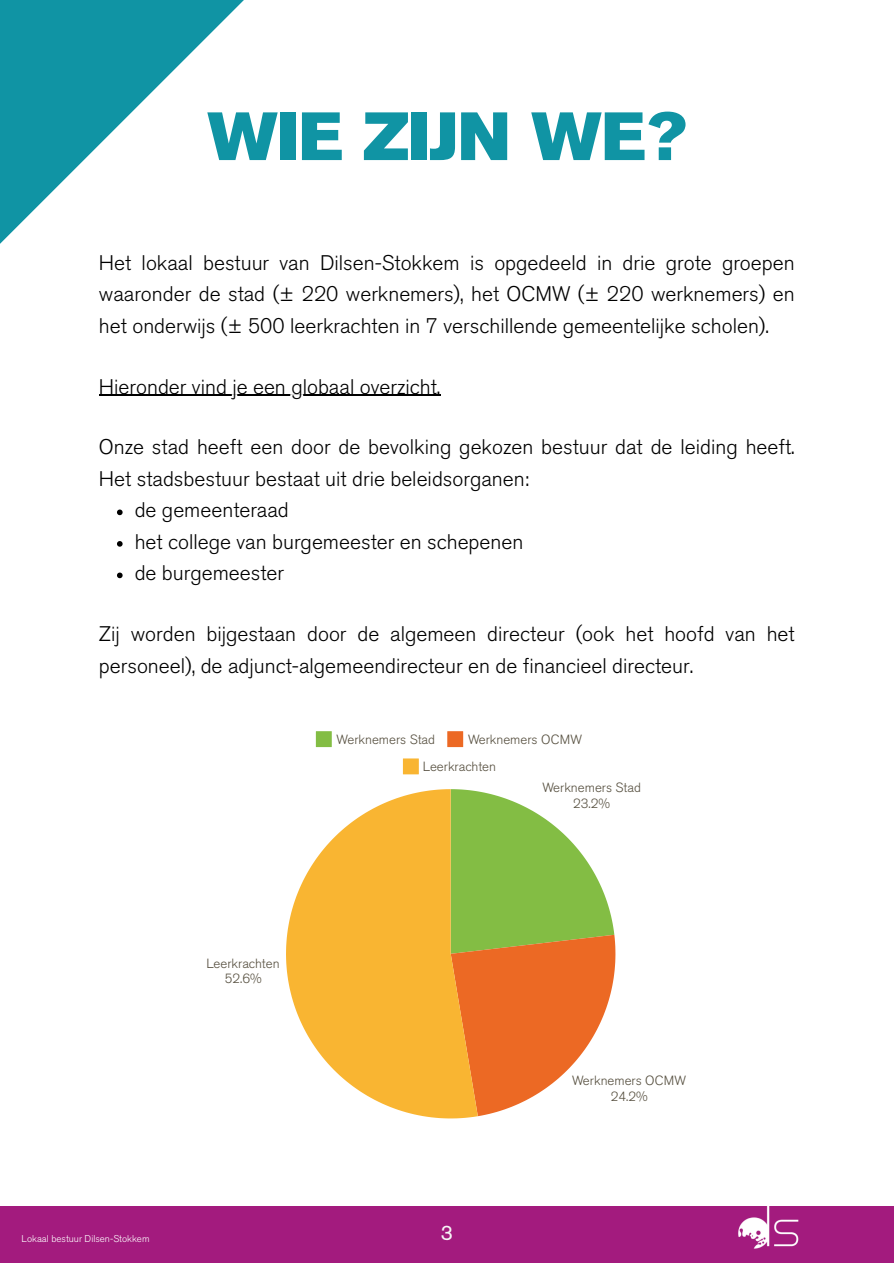
<style>
.page{position:relative;width:894px;height:1264px;background:#fff}
.page>*{position:absolute;margin:0;border:0;box-sizing:border-box;transform-origin:0 0}
.t1{font:67.5px "Anonymous";color:#1094a4}
.t2{font:21px/31.5px "Anonymous";color:#000;text-align:justify}
.t3{font:21px "Anonymous";color:#f6f6f6}
.t4{font:13.2px/15.9px "Anonymous";color:#564f3f;text-align:center}
.t5{font:9.75px "Anonymous";color:#fff}
</style>
<div class="page">
<div style="left:0;top:1206px;width:893px;height:56px;background:#a31b7e"></div>
<img style="left:738px;top:1206px;width:61px;height:43px">
<svg style="left:316px;top:731px;width:16px;height:16px"></svg>
<svg style="left:447px;top:731px;width:16px;height:16px"></svg>
<svg style="left:403px;top:758px;width:15px;height:16px"></svg>
<svg style="left:477px;top:791px;width:138px;height:325px"></svg>
<svg style="left:286px;top:789px;width:191px;height:329px;fill:#f9b532"></svg>
<svg style="left:0;top:0;width:291px;height:395px"></svg>
<hr style="left:99px;top:395px;width:341px;height:1px;background:#000">
<svg style="left:117px;top:509px;width:6px;height:6px"></svg>
<svg style="left:117px;top:541px;width:6px;height:5px"></svg>
<svg style="left:117px;top:572px;width:6px;height:6px"></svg>
<h1 class="t1" style="left:207px;top:97px;width:480px">WIE ZIJN WE?</h1>
<p class="t2" style="left:99px;top:248px;width:697px">Het lokaal bestuur van Dilsen-Stokkem is opgedeeld in drie grote groepen waaronder de stad (± 220 werknemers), het OCMW (± 220 werknemers) en het onderwijs (± 500 leerkrachten in 7 verschillende gemeentelijke scholen).</p>
<p class="t2" style="left:99px;top:372px;width:343px">Hieronder vind je een globaal overzicht.</p>
<p class="t2" style="left:99px;top:433px;width:697px">Onze stad heeft een door de bevolking gekozen bestuur dat de leiding heeft.</p>
<p class="t2" style="left:99px;top:464px;width:431px">Het stadsbestuur bestaat uit drie beleidsorganen:</p>
<p class="t2" style="left:135px;top:496px;width:156px">de gemeenteraad</p>
<p class="t2" style="left:135px;top:527px;width:390px">het college van burgemeester en schepenen</p>
<p class="t2" style="left:135px;top:559px;width:151px">de burgemeester</p>
<p class="t2" style="left:99px;top:619px;width:697px">Zij worden bijgestaan door de algemeen directeur (ook het hoofd van het personeel), de adjunct-algemeendirecteur en de financieel directeur.</p>
<p class="t4" style="left:336px;top:732px;width:100px">Werknemers Stad</p>
<p class="t4" style="left:423px;top:726px;width:160px;line-height:27.3px;text-align:left;text-indent:45px">Werknemers OCMW<br>Leerkrachten</p>
<p class="t4" style="left:206px;top:956px;width:75px">Leerkrachten<br>52.6%</p>
<p class="t5" style="left:22px;top:1234px;width:129px">Lokaal bestuur Dilsen-Stokkem</p>
<p class="t4" style="left:542px;top:780px;width:100px">Werknemers Stad<br>23.2%</p>
<p class="t3" style="left:440px;top:1219px;width:14px">3</p>
<p class="t4" style="left:572px;top:1073px;width:115px">Werknemers OCMW<br>24.2%</p>
</div>
